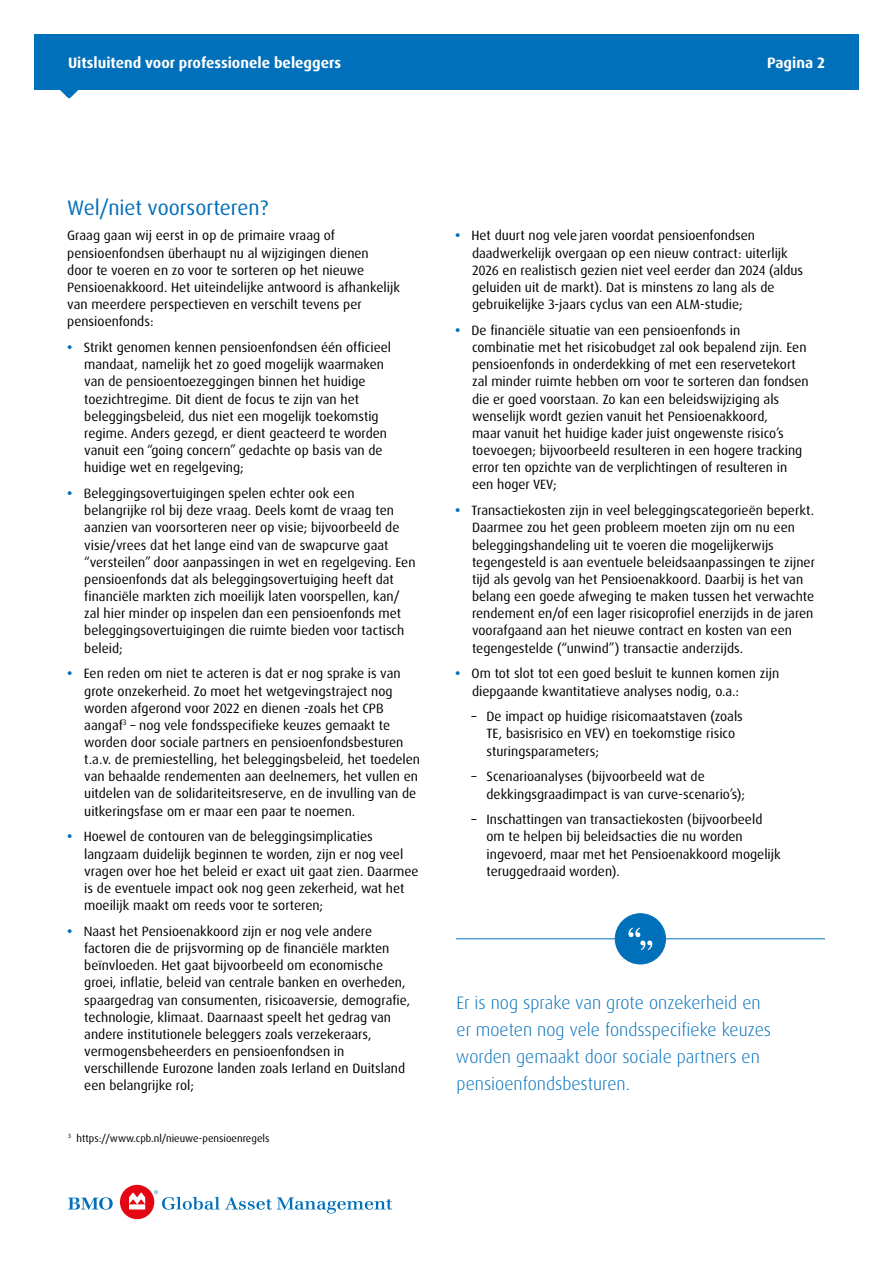
<style>
.page{position:relative;width:893px;height:1263px;background:#fff}
.page>*{position:absolute;margin:0;border:0;box-sizing:border-box;transform-origin:0 0}
.t1{font:21px "Dax Pro";color:#0070ba}
.t2{font:300 18px/27px "Dax Pro";color:#0070ba}
.t3{font:700 15px "Dax Pro";color:#fff}
.t4{font:13.5px/17.1px "Dax Pro";color:#000}
.t5{font:10.5px "Dax Pro";color:#000}
.s1{font-weight:700;color:#0070ba}
</style>
<div class="page">
<svg style="left:68px;top:1197px;width:45px;height:13px"></svg>
<div style="left:120px;top:1185px;width:34px;height:34px;background:#e30613;border-radius:50%"></div>
<svg style="left:129px;top:1192px;width:16px;height:17px"></svg>
<svg style="left:154px;top:1190px;width:238px;height:23px"></svg>
<div style="left:34px;top:34px;width:825px;height:56px;background:#0070ba"></div>
<svg style="left:60px;top:90px;width:18px;height:9px"></svg>
<hr style="left:456px;top:938px;width:369px;height:1px;background:#0070ba">
<div style="left:615px;top:914px;width:50px;height:50px;background:#0070ba;border-radius:50%"></div>
<div style="left:615px;top:913px;width:51px;height:51px;border:1px solid #0070ba;border-radius:50%"></div>
<svg style="left:628px;top:927px;width:24px;height:23px"></svg>
<p class="t3" style="left:68px;top:53px;width:275px">Uitsluitend voor professionele beleggers</p>
<p class="t3" style="left:767px;top:53px;width:59px">Pagina 2</p>
<h1 class="t1" style="left:67px;top:194px;width:202px">Wel/niet voorsorteren?</h1>
<p class="t4" style="left:67px;top:227px;width:334px">Graag gaan wij eerst in op de primaire vraag of pensioenfondsen überhaupt nu al wijzigingen dienen<br>door te voeren en zo voor te sorteren op het nieuwe Pensioenakkoord. Het uiteindelijke antwoord is afhankelijk van meerdere perspectieven en verschilt tevens per pensioenfonds:</p>
<p class="t4" style="left:84px;top:339px;width:308px;text-indent:-17px"><span class="s1">•</span> Strikt genomen kennen pensioenfondsen één officieel mandaat, namelijk het zo goed mogelijk waarmaken van de pensioentoezeggingen binnen het huidige toezichtregime. Dit dient de focus te zijn van het beleggingsbeleid, dus niet een mogelijk toekomstig regime. Anders gezegd, er dient geacteerd te worden vanuit een “going concern” gedachte op basis van de huidige wet en regelgeving;</p>
<p class="t4" style="left:84px;top:485px;width:333px;text-indent:-17px"><span class="s1">•</span> Beleggingsovertuigingen spelen echter ook een belangrijke rol bij deze vraag. Deels komt de vraag ten aanzien van voorsorteren neer op visie; bijvoorbeeld de visie/vrees dat het lange eind van de swapcurve gaat “versteilen” door aanpassingen in wet en regelgeving. Een pensioenfonds dat als beleggingsovertuiging heeft dat financiële markten zich moeilijk laten voorspellen, kan/ zal hier minder op inspelen dan een pensioenfonds met beleggingsovertuigingen die ruimte bieden voor tactisch beleid;</p>
<p class="t4" style="left:84px;top:665px;width:337px;text-indent:-17px"><span class="s1">•</span> Een reden om niet te acteren is dat er nog sprake is van grote onzekerheid. Zo moet het wetgevingstraject nog worden afgerond voor 2022 en dienen -zoals het CPB aangaf<sup>3</sup> – nog vele fondsspecifieke keuzes gemaakt te worden door sociale partners en pensioenfondsbesturen t.a.v. de premiestelling, het beleggingsbeleid, het toedelen van behaalde rendementen aan deelnemers, het vullen en uitdelen van de solidariteitsreserve, en de invulling van de uitkeringsfase om er maar een paar te noemen.</p>
<p class="t4" style="left:84px;top:828px;width:336px;text-indent:-17px"><span class="s1">•</span> Hoewel de contouren van de beleggingsimplicaties langzaam duidelijk beginnen te worden, zijn er nog veel vragen over hoe het beleid er exact uit gaat zien. Daarmee is de eventuele impact ook nog geen zekerheid, wat het moeilijk maakt om reeds voor te sorteren;</p>
<p class="t4" style="left:84px;top:923px;width:327px;text-indent:-17px"><span class="s1">•</span> Naast het Pensioenakkoord zijn er nog vele andere factoren die de prijsvorming op de financiële markten beïnvloeden. Het gaat bijvoorbeeld om economische groei, inflatie, beleid van centrale banken en overheden, spaargedrag van consumenten, risicoaversie, demografie, technologie, klimaat. Daarnaast speelt het gedrag van andere institutionele beleggers zoals verzekeraars, vermogensbeheerders en pensioenfondsen in verschillende Eurozone landen zoals Ierland en Duitsland een belangrijke rol;</p>
<p class="t5" style="left:68px;top:1131px;width:203px"><sup>3</sup> https://www.cpb.nl/nieuwe-pensioenregels</p>
<p class="t4" style="left:472px;top:227px;width:333px;text-indent:-17px"><span class="s1">•</span> Het duurt nog vele jaren voordat pensioenfondsen daadwerkelijk overgaan op een nieuw contract: uiterlijk 2026 en realistisch gezien niet veel eerder dan 2024 (aldus geluiden uit de markt). Dat is minstens zo lang als de gebruikelijke 3-jaars cyclus van een ALM-studie;</p>
<p class="t4" style="left:472px;top:322px;width:338px;text-indent:-17px"><span class="s1">•</span> De financiële situatie van een pensioenfonds in<br>combinatie met het risicobudget zal ook bepalend zijn. Een pensioenfonds in onderdekking of met een reservetekort zal minder ruimte hebben om voor te sorteren dan fondsen die er goed voorstaan. Zo kan een beleidswijziging als wenselijk wordt gezien vanuit het Pensioenakkoord,<br>maar vanuit het huidige kader juist ongewenste risico’s toevoegen; bijvoorbeeld resulteren in een hogere tracking error ten opzichte van de verplichtingen of resulteren in een hoger VEV;</p>
<p class="t4" style="left:472px;top:502px;width:344px;text-indent:-17px"><span class="s1">•</span> Transactiekosten zijn in veel beleggingscategorieën beperkt.<br>Daarmee zou het geen probleem moeten zijn om nu een beleggingshandeling uit te voeren die mogelijkerwijs tegengesteld is aan eventuele beleidsaanpassingen te zijner tijd als gevolg van het Pensioenakkoord. Daarbij is het van belang een goede afweging te maken tussen het verwachte rendement en/of een lager risicoprofiel enerzijds in de jaren voorafgaand aan het nieuwe contract en kosten van een tegengestelde (“unwind”) transactie anderzijds.</p>
<p class="t4" style="left:472px;top:665px;width:309px;text-indent:-17px"><span class="s1">•</span> Om tot slot tot een goed besluit te kunnen komen zijn diepgaande kwantitatieve analyses nodig, o.a.:</p>
<p class="t4" style="left:486px;top:708px;width:258px;text-indent:-15px">– De impact op huidige risicomaatstaven (zoals<br>TE, basisrisico en VEV) en toekomstige risico sturingsparameters;</p>
<p class="t4" style="left:486px;top:768px;width:260px;text-indent:-15px">– Scenarioanalyses (bijvoorbeeld wat de dekkingsgraadimpact is van curve-scenario’s);</p>
<p class="t4" style="left:486px;top:811px;width:296px;text-indent:-15px">– Inschattingen van transactiekosten (bijvoorbeeld om te helpen bij beleidsacties die nu worden ingevoerd, maar met het Pensioenakkoord mogelijk teruggedraaid worden).</p>
<h2 class="t2" style="left:456px;top:990px;width:317px">Er is nog sprake van grote onzekerheid en er moeten nog vele fondsspecifieke keuzes worden gemaakt door sociale partners en pensioenfondsbesturen.</h2>
</div>
